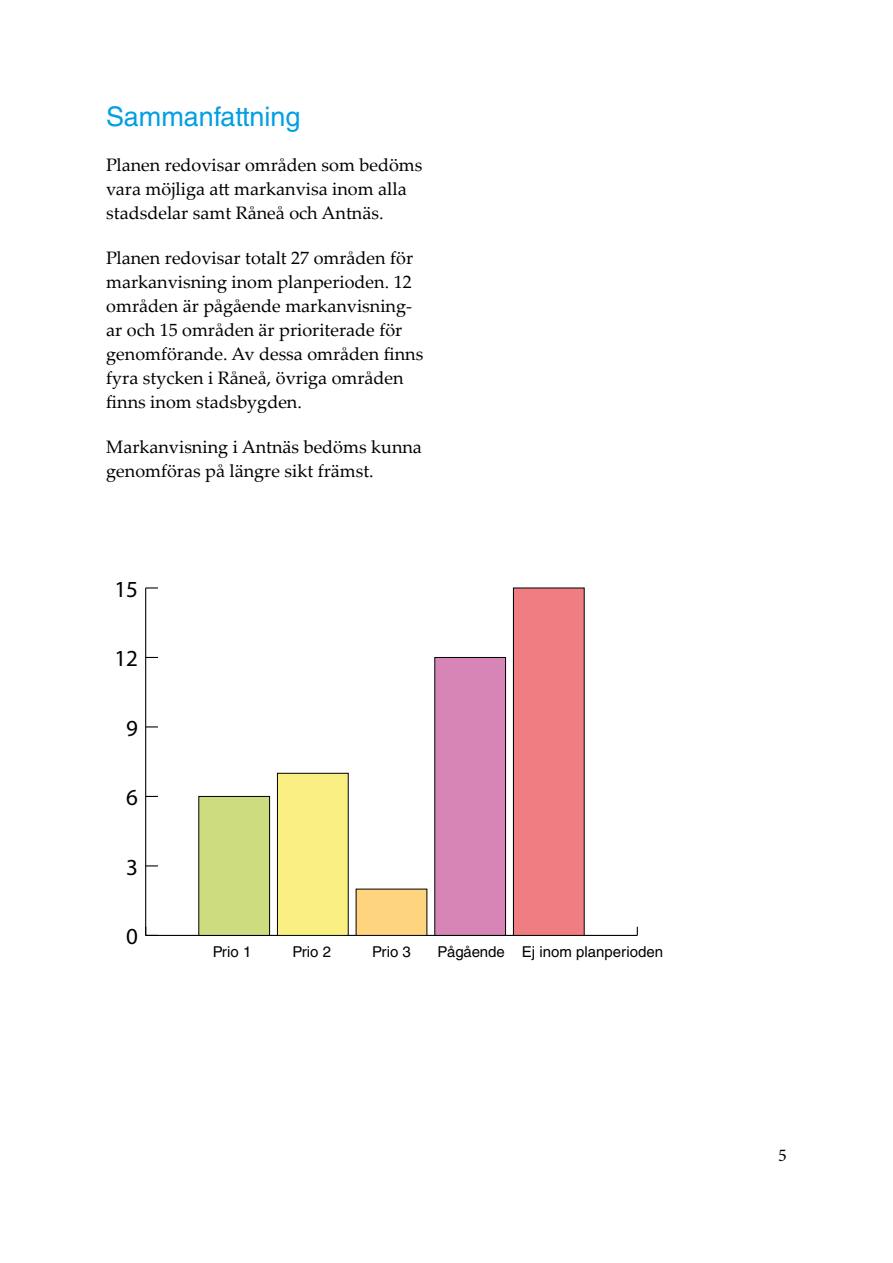
<style>
.page{position:relative;width:893px;height:1263px;background:#fff}
.page>*{position:absolute;margin:0;border:0;box-sizing:border-box;transform-origin:0 0}
.t1{font:27px "Helvetica LT Std";color:#009fe3}
.t2{font:23.1px "Myriad Pro";color:#000}
.t3{font:18px/24px "Palatino Linotype";color:#000}
.t4{font:18px "Minion Pro";color:#000}
.t5{font:15px "Helvetica LT Std";color:#000}
</style>
<div class="page">
<hr style="left:146px;top:935px;width:491px;height:1px;background:#000">
<hr style="left:145px;top:588px;width:1px;height:347px;background:#000">
<svg style="left:145px;top:927px;width:13px;height:9px"></svg>
<svg style="left:146px;top:865px;width:12px;height:1px"></svg>
<svg style="left:146px;top:796px;width:12px;height:1px"></svg>
<svg style="left:146px;top:726px;width:12px;height:1px"></svg>
<svg style="left:146px;top:657px;width:12px;height:1px"></svg>
<svg style="left:146px;top:587px;width:12px;height:1px"></svg>
<div style="left:513px;top:588px;width:71px;height:347px;background:#ef7d81"></div>
<div style="left:513px;top:588px;width:71px;height:348px;border:1px solid #000"></div>
<div style="left:435px;top:657px;width:71px;height:278px;background:#d784b6"></div>
<div style="left:434px;top:657px;width:72px;height:279px;border:1px solid #000"></div>
<div style="left:356px;top:889px;width:71px;height:46px;background:#fed47f"></div>
<div style="left:356px;top:889px;width:71px;height:47px;border:1px solid #000"></div>
<div style="left:277px;top:773px;width:71px;height:162px;background:#f9ef82"></div>
<div style="left:277px;top:773px;width:71px;height:163px;border:1px solid #000"></div>
<div style="left:199px;top:796px;width:71px;height:139px;background:#ccdc7f"></div>
<div style="left:198px;top:796px;width:72px;height:140px;border:1px solid #000"></div>
<h1 class="t1" style="left:106px;top:101px;width:196px">Sammanfattning</h1>
<p class="t3" style="left:106px;top:152px;width:318px">Planen redovisar områden som bedöms vara möjliga att markanvisa inom alla stadsdelar samt Råneå och Antnäs.</p>
<p class="t3" style="left:106px;top:245px;width:319px">Planen redovisar totalt 27 områden för markanvisning inom planperioden. 12 områden är pågående markanvisning&shy;ar och 15 områden är prioriterade för genomförande. Av dessa områden finns fyra stycken i Råneå, övriga områden finns inom stadsbygden.</p>
<p class="t3" style="left:106px;top:435px;width:317px">Markanvisning i Antnäs bedöms kunna genomföras på längre sikt främst.</p>
<p class="t2" style="left:114px;top:575px;width:25px">15</p>
<p class="t2" style="left:114px;top:644px;width:25px">12</p>
<p class="t2" style="left:126px;top:714px;width:13px">9</p>
<p class="t2" style="left:126px;top:783px;width:13px">6</p>
<p class="t2" style="left:126px;top:852px;width:13px">3</p>
<p class="t2" style="left:126px;top:922px;width:13px">0</p>
<p class="t5" style="left:213px;top:943px;width:40px">Prio 1</p>
<p class="t5" style="left:293px;top:943px;width:40px">Prio 2</p>
<p class="t5" style="left:372px;top:943px;width:40px">Prio 3</p>
<p class="t5" style="left:438px;top:943px;width:227px">Pågående Ej inom planperioden</p>
<p class="t4" style="left:778px;top:1143px;width:10px">5</p>
</div>
